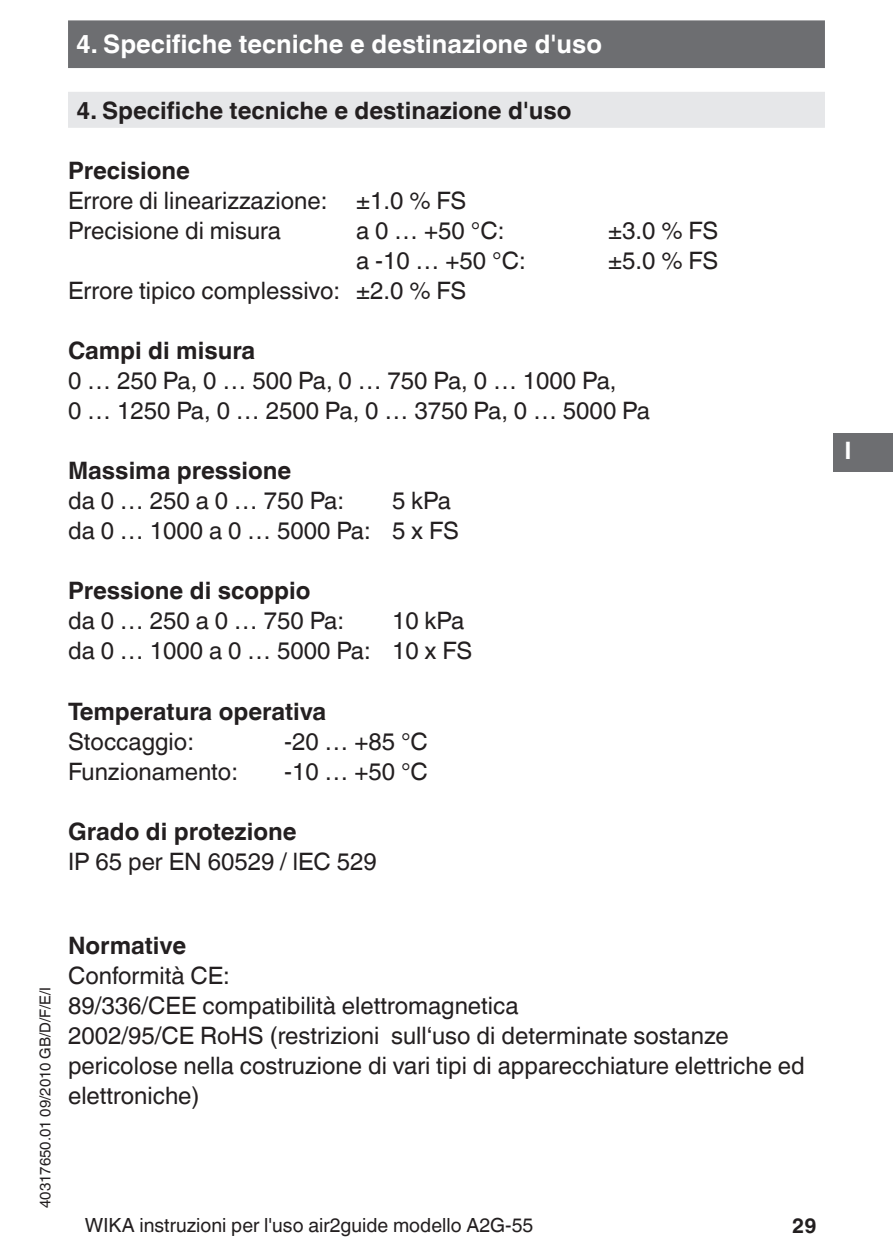
<style>
.page{position:relative;width:893px;height:1259px;background:#fff}
.page>*{position:absolute;margin:0;border:0;box-sizing:border-box;transform-origin:0 0}
.t1{font:700 25.5px "Helvetica World";color:#fff}
.t2{font:24px/30px "Helvetica World";color:#231f20}
.t3{font:700 24px "Helvetica World";color:#231f20}
.t4{font:700 24px "Helvetica World";color:#fff}
.t5{font:700 21px "Helvetica World";color:#231f20}
.t6{font:19.5px "Helvetica World";color:#231f20}
.t7{font:15px "Helvetica World";color:#231f20}
</style>
<div class="page">
<div style="left:833px;top:433px;width:60px;height:38px;background:#6d6e71"></div>
<div style="left:68px;top:20px;width:757px;height:48px;background:#6d6e71;border:3px solid #6d6e71"></div>
<div style="left:68px;top:92px;width:757px;height:36px;background:#e6e7e9"></div>
<p class="t1" style="left:76px;top:30px;width:527px">4. Specifiche tecniche e destinazione d'uso</p>
<p class="t3" style="left:77px;top:97px;width:496px">4. Specifiche tecniche e destinazione d'uso</p>
<p class="t3" style="left:68px;top:157px;width:123px">Precisione</p>
<p class="t2" style="left:68px;top:186px;width:400px">Errore di linearizzazione: ±1.0 % FS<br>Precisione di misura</p>
<p class="t2" style="left:356px;top:216px;width:150px">a 0 … +50 °C:</p>
<p class="t2" style="left:608px;top:216px;width:112px">±3.0 % FS</p>
<p class="t2" style="left:356px;top:246px;width:171px">a -10 … +50 °C:</p>
<p class="t2" style="left:608px;top:246px;width:112px">±5.0 % FS</p>
<p class="t2" style="left:68px;top:276px;width:400px">Errore tipico complessivo: ±2.0 % FS</p>
<p class="t3" style="left:68px;top:342px;width:189px">Campi di misura</p>
<p class="t2" style="left:68px;top:368px;width:583px">0 … 250 Pa, 0 … 500 Pa, 0 … 750 Pa, 0 … 1000 Pa,<br>0 … 1250 Pa, 0 … 2500 Pa, 0 … 3750 Pa, 0 … 5000 Pa</p>
<p class="t3" style="left:68px;top:462px;width:225px">Massima pressione</p>
<p class="t2" style="left:68px;top:486px;width:278px">da 0 … 250 a 0 … 750 Pa:</p>
<p class="t2" style="left:68px;top:486px;width:393px;text-indent:324px">5 kPa da 0 … 1000 a 0 … 5000 Pa: 5 x FS</p>
<p class="t3" style="left:68px;top:577px;width:244px">Pressione di scoppio</p>
<p class="t2" style="left:68px;top:606px;width:278px">da 0 … 250 a 0 … 750 Pa:</p>
<p class="t2" style="left:68px;top:606px;width:406px;text-indent:324px">10 kPa da 0 … 1000 a 0 … 5000 Pa: 10 x FS</p>
<p class="t3" style="left:68px;top:697px;width:260px">Temperatura operativa</p>
<p class="t2" style="left:68px;top:726px;width:127px">Stoccaggio:</p>
<p class="t2" style="left:284px;top:726px;width:145px">-20 … +85 °C</p>
<p class="t2" style="left:68px;top:756px;width:172px">Funzionamento:</p>
<p class="t2" style="left:284px;top:756px;width:145px">-10 … +50 °C</p>
<p class="t3" style="left:68px;top:822px;width:230px">Grado di protezione</p>
<p class="t2" style="left:68px;top:846px;width:310px">IP 65 per EN 60529 / lEC 529</p>
<p class="t7" style="left:39px;top:1208px;width:222px;rotate:-90deg">40317650.01 09/2010 GB/D/F/E/I</p>
<p class="t3" style="left:68px;top:931px;width:120px">Normative</p>
<p class="t2" style="left:68px;top:960px;width:738px">Conformità CE:<br>89/336/CEE compatibilità elettromagnetica<br>2002/95/CE RoHS (restrizioni sull‘uso di determinate sostanze pericolose nella costruzione di vari tipi di apparecchiature elettriche ed elettroniche)</p>
<p class="t6" style="left:85px;top:1213px;width:450px">WIKA instruzioni per l'uso air2guide modello A2G-55</p>
<p class="t5" style="left:792px;top:1213px;width:26px">29</p>
<p class="t4" style="left:844px;top:441px;width:9px">I</p>
</div>
